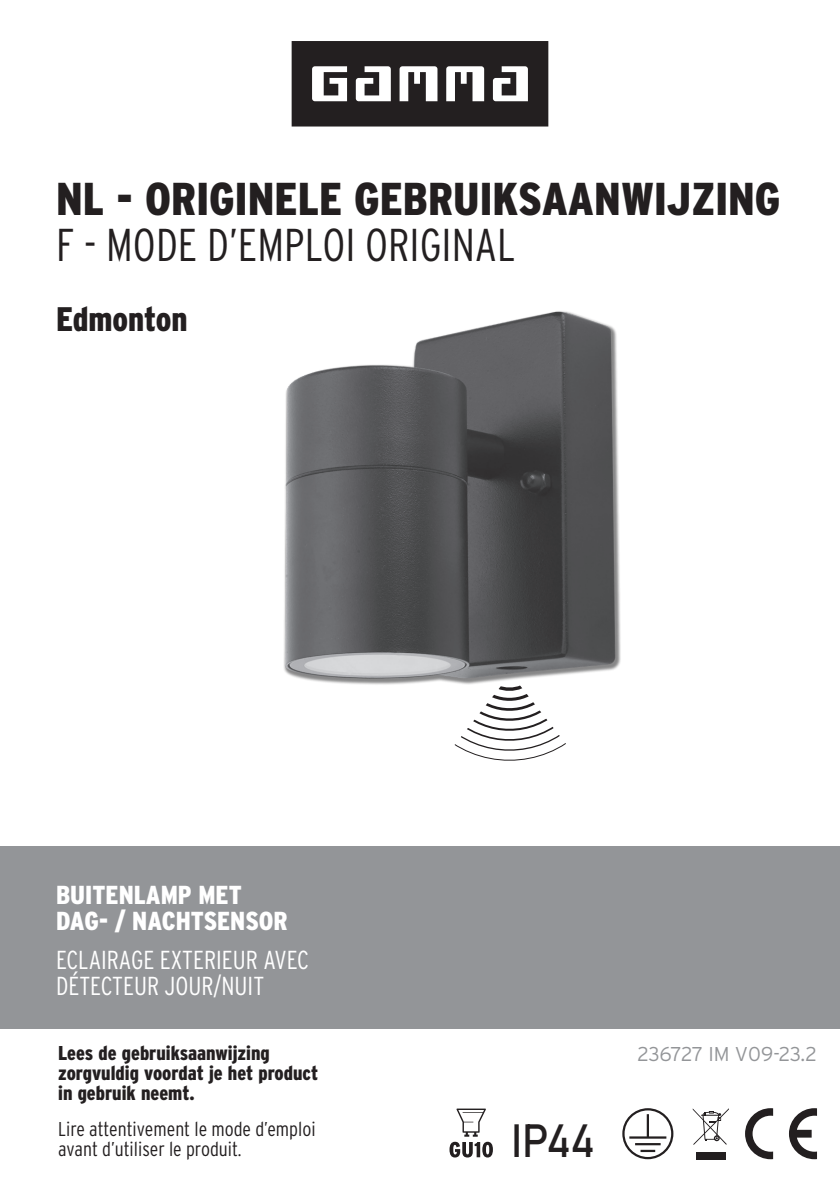
<style>
.page{position:relative;width:840px;height:1191px;background:#fff}
.page>*{position:absolute;margin:0;border:0;box-sizing:border-box;transform-origin:0 0}
.t1{font:900 condensed 46px "Interstate";color:#231f20}
.t2{font:300 condensed 46px "Interstate";color:#231f20}
.t3{font:46px "Bahnschrift";color:#231f20;scale:.94 1}
.t4{font:900 condensed 34px "Interstate";color:#231f20}
.t5{font:300 condensed 26px/26px "Interstate";color:#fff}
.t6{font:900 condensed 26px/26px "Interstate";color:#fff}
.t7{font:900 condensed 20px/20px "Interstate";color:#231f20}
.t8{font:300 condensed 20px/20px "Interstate";color:#231f20}
.t9{font:300 20px "Interstate";letter-spacing:-.025em;color:#939598}
</style>
<div class="page">
<svg style="left:291px;top:41px;width:257px;height:85px"></svg>
<div style="left:0;top:846px;width:839px;height:182px;background:#939598"></div>
<svg style="left:745px;top:1108px;width:27px;height:51px"></svg>
<svg style="left:789px;top:1108px;width:27px;height:51px"></svg>
<div style="left:695px;top:1152px;width:30px;height:7px;background:#231f20"></div>
<svg style="left:692px;top:1108px;width:36px;height:36px"></svg>
<img style="left:284px;top:311px;width:337px;height:374px">
<svg style="left:439px;top:674px;width:143px;height:87px"></svg>
<svg style="left:622px;top:1108px;width:51px;height:51px"></svg>
<hr style="left:646px;top:1114px;width:2px;height:23px;background:#231f20">
<hr style="left:629px;top:1136px;width:37px;height:2px;background:#231f20">
<hr style="left:634px;top:1143px;width:26px;height:2px;background:#231f20">
<hr style="left:640px;top:1149px;width:14px;height:3px;background:#231f20">
<svg style="left:449px;top:1108px;width:43px;height:49px"></svg>
<h1 class="t1" style="left:56px;top:173px;width:725px">NL - ORIGINELE GEBRUIKSAANWIJZING</h1>
<h1 class="t2" style="left:56px;top:219px;width:461px">F - MODE D’EMPLOI ORIGINAL</h1>
<h2 class="t4" style="left:56px;top:301px;width:133px">Edmonton</h2>
<h3 class="t6" style="left:56px;top:881px;width:233px">BUITENLAMP MET<br>DAG- / NACHTSENSOR</h3>
<h3 class="t5" style="left:56px;top:946px;width:254px">ECLAIRAGE EXTERIEUR AVEC<br>DÉTECTEUR JOUR/NUIT</h3>
<p class="t7" style="left:58px;top:1043px;width:261px">Lees de gebruiksaanwijzing zorgvuldig voordat je het product in gebruik neemt.</p>
<p class="t8" style="left:58px;top:1119px;width:259px">Lire attentivement le mode d’emploi avant d’utiliser le produit.</p>
<h1 class="t3" style="left:510px;top:1112px;width:91px">IP44</h1>
<p class="t9" style="left:637px;top:1042px;width:180px">236727 IM V09-23.2</p>
</div>
